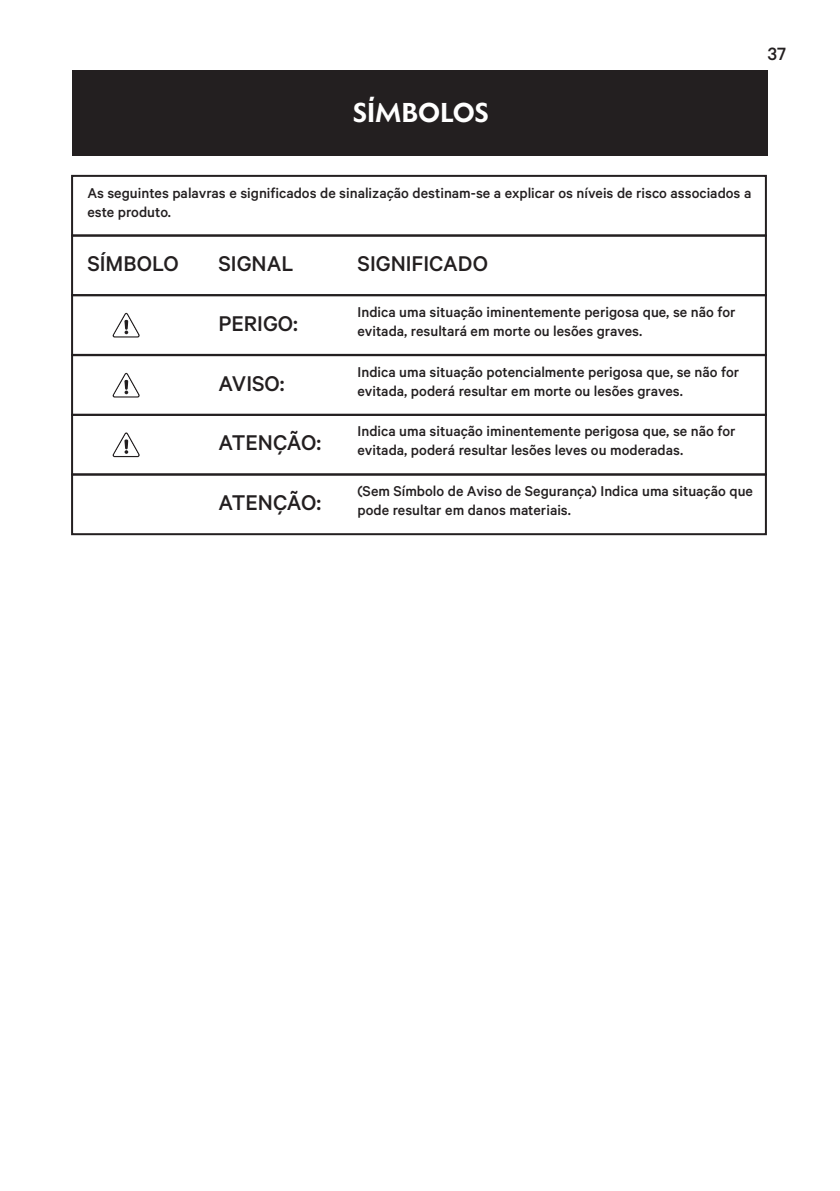
<style>
.page{position:relative;width:840px;height:1191px;background:#fff}
.page>*{position:absolute;margin:0;border:0;box-sizing:border-box;transform-origin:0 0}
.t1{font:700 28px "Melanzane";color:#fff}
.t2{font:500 24px "Calibre";color:#231f20}
.t3{font:500 20px "Calibre";color:#231f20}
.t4{font:500 16px/19.2px "Calibre";color:#231f20}
</style>
<div class="page">
<div style="left:72px;top:70px;width:695px;height:86px;background:#231f20"></div>
<div style="left:71px;top:175px;width:695px;height:61px;border:2px solid #231f20"></div>
<div style="left:71px;top:354px;width:695px;height:62px;border:2px solid #231f20"></div>
<div style="left:71px;top:414px;width:695px;height:61px;border:2px solid #231f20"></div>
<div style="left:71px;top:473px;width:695px;height:62px;border:2px solid #231f20"></div>
<div style="left:71px;top:234px;width:695px;height:62px;border:2px solid #231f20"></div>
<svg style="left:113px;top:313px;width:26px;height:24px"></svg>
<svg style="left:113px;top:373px;width:26px;height:24px"></svg>
<svg style="left:113px;top:432px;width:26px;height:25px"></svg>
<p class="t1" style="left:353px;top:90px;width:137px">SÍMBOLOS</p>
<p class="t3" style="left:767px;top:42px;width:20px">37</p>
<p class="t4" style="left:87px;top:183px;width:665px">As seguintes palavras e significados de sinalização destinam-se a explicar os níveis de risco associados a este produto.</p>
<p class="t2" style="left:87px;top:250px;width:93px">SÍMBOLO</p>
<p class="t2" style="left:218px;top:250px;width:77px">SIGNAL</p>
<p class="t2" style="left:357px;top:250px;width:132px">SIGNIFICADO</p>
<p class="t4" style="left:357px;top:301px;width:379px">Indica uma situação iminentemente perigosa que, se não for evitada, resultará em morte ou lesões graves.</p>
<p class="t4" style="left:357px;top:361px;width:383px">Indica uma situação potencialmente perigosa que, se não for evitada, poderá resultar em morte ou lesões graves.</p>
<p class="t4" style="left:357px;top:421px;width:379px">Indica uma situação iminentemente perigosa que, se não for evitada, poderá resultar lesões leves ou moderadas.</p>
<p class="t4" style="left:357px;top:481px;width:397px">(Sem Símbolo de Aviso de Segurança) Indica uma situação que pode resultar em danos materiais.</p>
<p class="t2" style="left:218px;top:309px;width:81px">PERIGO:</p>
<p class="t2" style="left:218px;top:369px;width:68px">AVISO:</p>
<p class="t2" style="left:218px;top:429px;width:104px">ATENÇÃO:</p>
<p class="t2" style="left:218px;top:488px;width:104px">ATENÇÃO:</p>
</div>
